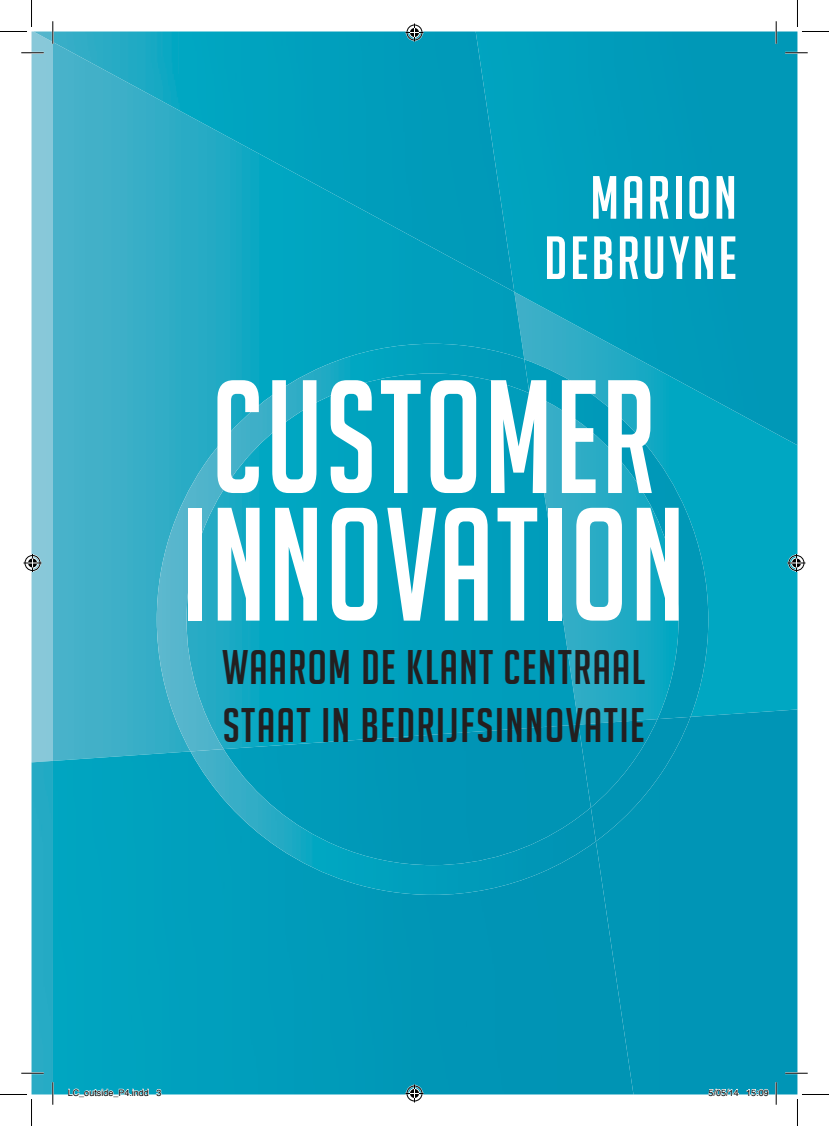
<style>
.page{position:relative;width:829px;height:1126px;background:#fff}
.page>*{position:absolute;margin:0;border:0;box-sizing:border-box;transform-origin:0 0}
.t1{font:157.2px/127.6px "Big Noodle Titling";letter-spacing:.02em;color:#fff;scale:.9 1}
.t2{font:59.4px/60.3px "Big Noodle Titling";letter-spacing:.05em;color:#fff;text-align:right}
.t3{font:47.25px/58.7px "Big Noodle Titling";letter-spacing:.035em;color:#231f20}
.t4{font:9px "Helvetica";color:#000}
</style>
<div class="page">
<div style="left:708px;top:445px;width:89px;height:264px;background:#00a7c2"></div>
<div style="left:578px;top:709px;width:219px;height:385px;background:#0095b6"></div>
<div style="left:514px;top:32px;width:283px;height:413px;background:#009bb9"></div>
<img style="left:54px;top:42px;width:470px;height:709px">
<div style="left:32px;top:762px;width:21px;height:332px;background:#26abc5"></div>
<img style="left:53px;top:751px;width:580px;height:343px">
<img style="left:54px;top:32px;width:460px;height:260px">
<img style="left:529px;top:725px;width:61px;height:24px">
<img style="left:529px;top:359px;width:179px;height:360px">
<div style="left:590px;top:717px;width:100px;height:124px;background:#0095b6"></div>
<img style="left:157px;top:344px;width:372px;height:407px">
<img style="left:190px;top:749px;width:405px;height:146px">
<hr style="left:785px;top:52px;width:22px;height:2px;background:#fff">
<hr style="left:21px;top:1072px;width:23px;height:2px;background:#fff">
<hr style="left:785px;top:1072px;width:22px;height:2px;background:#fff">
<hr style="left:52px;top:1082px;width:2px;height:23px;background:#fff">
<hr style="left:775px;top:21px;width:2px;height:23px;background:#fff">
<hr style="left:775px;top:1082px;width:2px;height:23px;background:#fff">
<svg style="left:785px;top:53px;width:22px;height:1px"></svg>
<svg style="left:21px;top:1073px;width:23px;height:1px"></svg>
<svg style="left:785px;top:1073px;width:22px;height:1px"></svg>
<svg style="left:53px;top:1082px;width:1px;height:23px"></svg>
<svg style="left:775px;top:21px;width:1px;height:23px"></svg>
<svg style="left:775px;top:1082px;width:1px;height:23px"></svg>
<svg style="left:0;top:1094px;width:32px;height:32px"></svg>
<svg style="left:797px;top:0;width:31px;height:32px"></svg>
<svg style="left:797px;top:1094px;width:31px;height:32px"></svg>
<svg style="left:405px;top:24px;width:18px;height:18px"></svg>
<svg style="left:405px;top:1084px;width:18px;height:18px"></svg>
<svg style="left:0;top:0;width:54px;height:762px"></svg>
<svg style="left:787px;top:554px;width:18px;height:18px"></svg>
<svg style="left:68px;top:1088px;width:81px;height:7px"></svg>
<svg style="left:156px;top:1089px;width:6px;height:6px"></svg>
<svg style="left:708px;top:1089px;width:30px;height:6px"></svg>
<svg style="left:746px;top:1089px;width:22px;height:6px"></svg>
<p class="t2" style="left:544px;top:167px;width:194px">MARION<br>DEBRUYNE</p>
<h1 class="t1" style="left:182px;top:373px;width:560px">CUSTOMER<br>INNOVATION</h1>
<p class="t3" style="left:222px;top:638px;width:424px">WAAROM DE KLANT CENTRAAL<br>STAAT IN BEDRIJFSINNOVATIE</p>
<p class="t4" style="left:68px;top:1086px;width:95px">LC_outside_P4.indd 3</p>
<p class="t4" style="left:708px;top:1086px;width:62px">5/05/14 15:09</p>
</div>
